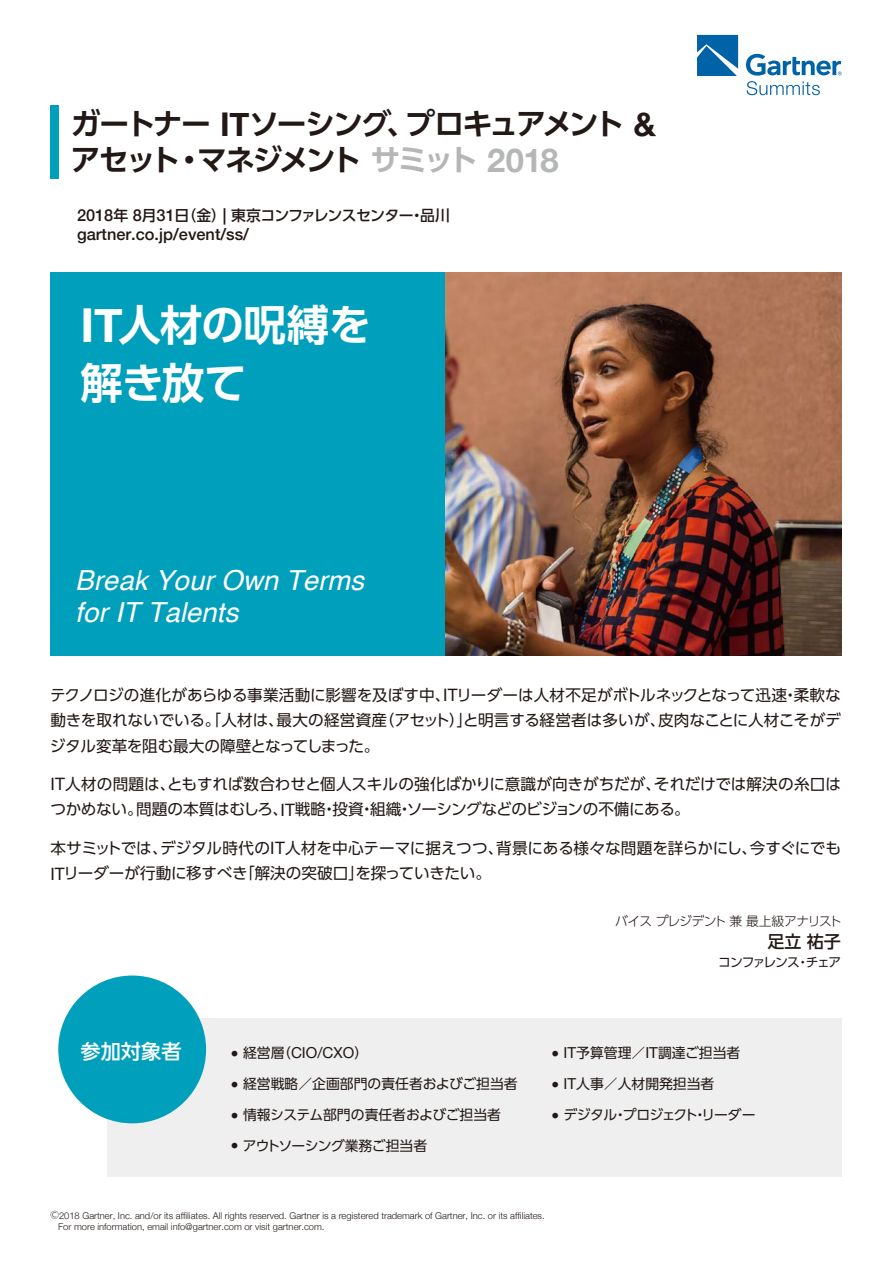
<style>
.page{position:relative;width:893px;height:1263px;background:#fff}
.page>*{position:absolute;margin:0;border:0;box-sizing:border-box;transform-origin:0 0}
.t1{font:700 42.45px/58.5px "UD Shin Go Pr 6 N De";letter-spacing:-.025em;color:#fff}
.t2{font:700 29.7px/36.2px "UD Shin Go Pr 6 N De";letter-spacing:-.085em;color:#221815}
.t3{font:italic 27.6px/32px "Helvetica";color:#fff}
.t4{font:500 20.25px "UD Shin Go Pr 6 N";color:#fff}
.t5{font:500 16.95px "UD Shin Go Pr 6 N";color:#221815}
.t6{font:500 16.35px "Helvetica Neue";color:#221815}
.t7{font:15.6px/25.5px "UD Shin Go Pr 6 N";letter-spacing:-.01em;color:#221815}
.t8{font:15.15px "Helvetica Neue";color:#221815}
.t9{font:500 14.85px "UD Shin Go Pr 6 N";letter-spacing:-.045em;color:#221815}
.t10{font:13.8px "UD Shin Go Pr 6 N";color:#221815}
.t11{font:13.8px "UD Shin Go Pr 6 N";letter-spacing:-.035em;color:#221815}
.t12{font:13.8px "UD Shin Go Pr 6 N";letter-spacing:-.04em;color:#221815}
.t13{font:300 12.75px "UD Shin Go Pr 6 N";letter-spacing:-.03em;color:#221815}
.t14{font:12.75px "UD Shin Go Pr 6 N";letter-spacing:-.095em;color:#221815}
.t15{font:300 9.3px/11.7px "Helvetica Neue";color:#221815}
.s1{font-family:"Helvetica Neue";font-size:32.7px}
.s2{color:#b5b6b6}
.s3{font-family:"Helvetica Neue";font-size:32.7px;color:#b5b6b6}
.s4{font-family:"Helvetica Neue";font-size:16.35px}
.s5{font-family:"Helvetica Neue";font-size:46.8px}
.s6{font-family:"Helvetica Neue";font-size:17.25px}
.s7{font-family:"UD Shin Go Pr 6 N";font-size:13.8px}
.s8{font-family:"Helvetica Neue";font-size:15.15px}
.s9{font-family:"UD Shin Go Pr 6 N";font-size:8.55px}
</style>
<div class="page">
<svg style="left:697px;top:35px;width:41px;height:41px;background:#1d73b0"></svg>
<svg style="left:746px;top:54px;width:96px;height:41px"></svg>
<div style="left:51px;top:106px;width:8px;height:73px;background:#009fbb"></div>
<div style="left:50px;top:273px;width:395px;height:383px;background:#009fbb"></div>
<img style="left:445px;top:273px;width:396px;height:383px">
<div style="left:108px;top:1018px;width:734px;height:159px;background:#efefef"></div>
<div style="left:58px;top:975px;width:148px;height:148px;background:#009fbb;border-radius:50%"></div>
<h2 class="t2" style="left:71px;top:105px;width:587px">ガートナー <span class="s1">IT</span>ソーシング、プロキュアメント <span class="s1">&amp;</span>アセット・マネジメント<span class="s2">サミット</span> <span class="s3">2018</span></h2>
<p class="t9" style="left:77px;top:203px;width:374px"><span class="s4">2018</span>年 <span class="s4">8</span>月<span class="s4">31</span>日（金）<span class="s4">|</span> 東京コンファレンスセンター・品川</p>
<p class="t6" style="left:77px;top:221px;width:173px">gartner.co.jp/event/ss/</p>
<h1 class="t1" style="left:81px;top:294px;width:292px"><span class="s5">IT</span>人材の呪縛を解き放て</h1>
<h3 class="t3" style="left:75px;top:565px;width:290px">Break Your Own Terms for IT Talents</h3>
<p class="t7" style="left:50px;top:681px;width:792px;text-align:justify">テクノロジの進化があらゆる事業活動に影響を及ぼす中、<span class="s6">IT</span>リーダーは人材不足がボトルネックとなって迅速・柔軟な動きを取れないでいる。「人材は、最大の経営資産（アセット）」と明言する経営者は多いが、皮肉なことに人材こそがデジタル変革を阻む最大の障壁となってしまった。</p>
<p class="t7" style="left:50px;top:771px;width:792px"><span class="s6">IT</span>人材の問題は、ともすれば数合わせと個人スキルの強化ばかりに意識が向きがちだが、それだけでは解決の糸口はつかめない。問題の本質はむしろ、<span class="s6">IT</span>戦略・投資・組織・ソーシングなどのビジョンの不備にある。</p>
<p class="t7" style="left:50px;top:835px;width:792px">本サミットでは、デジタル時代の<span class="s6">IT</span>人材を中心テーマに据えつつ、背景にある様々な問題を詳らかにし、今すぐにでも<br><span class="s6">IT</span>リーダーが行動に移すべき「解決の突破口」を探っていきたい。</p>
<p class="t13" style="left:615px;top:911px;width:228px">バイスプレジデント兼最上級アナリスト</p>
<p class="t5" style="left:768px;top:928px;width:75px">足立祐子</p>
<p class="t14" style="left:718px;top:952px;width:124px">コンファレンス・チェア</p>
<p class="t4" style="left:81px;top:1034px;width:102px">参加対象者</p>
<p class="t8" style="left:232px;top:1044px;width:138px"><sup>●</sup> <span class="s7">経営層（</span>CIO/CXO<span class="s7">）</span></p>
<p class="t10" style="left:232px;top:1072px;width:288px"><sup>●</sup> 経営戦略／企画部門の責任者およびご担当者</p>
<p class="t10" style="left:232px;top:1103px;width:271px"><sup>●</sup> 情報システム部門の責任者およびご担当者</p>
<p class="t12" style="left:232px;top:1134px;width:197px"><sup>●</sup> アウトソーシング業務ご担当者</p>
<p class="t10" style="left:552px;top:1042px;width:190px"><sup>●</sup> <span class="s8">IT</span>予算管理／<span class="s8">IT</span>調達ご担当者</p>
<p class="t10" style="left:552px;top:1072px;width:164px"><sup>●</sup> <span class="s8">IT</span>人事／人材開発担当者</p>
<p class="t11" style="left:552px;top:1103px;width:205px"><sup>●</sup> デジタル・プロジェクト・リーダー</p>
<p class="t15" style="left:58px;top:1209px;width:488px;text-indent:-8px"><span class="s9">Ⓒ</span>2018 Gartner, Inc. and/or its affiliates. All rights reserved. Gartner is a registered trademark of Gartner, Inc. or its affiliates.<br>For more information, email info@gartner.com or visit gartner.com.</p>
</div>
